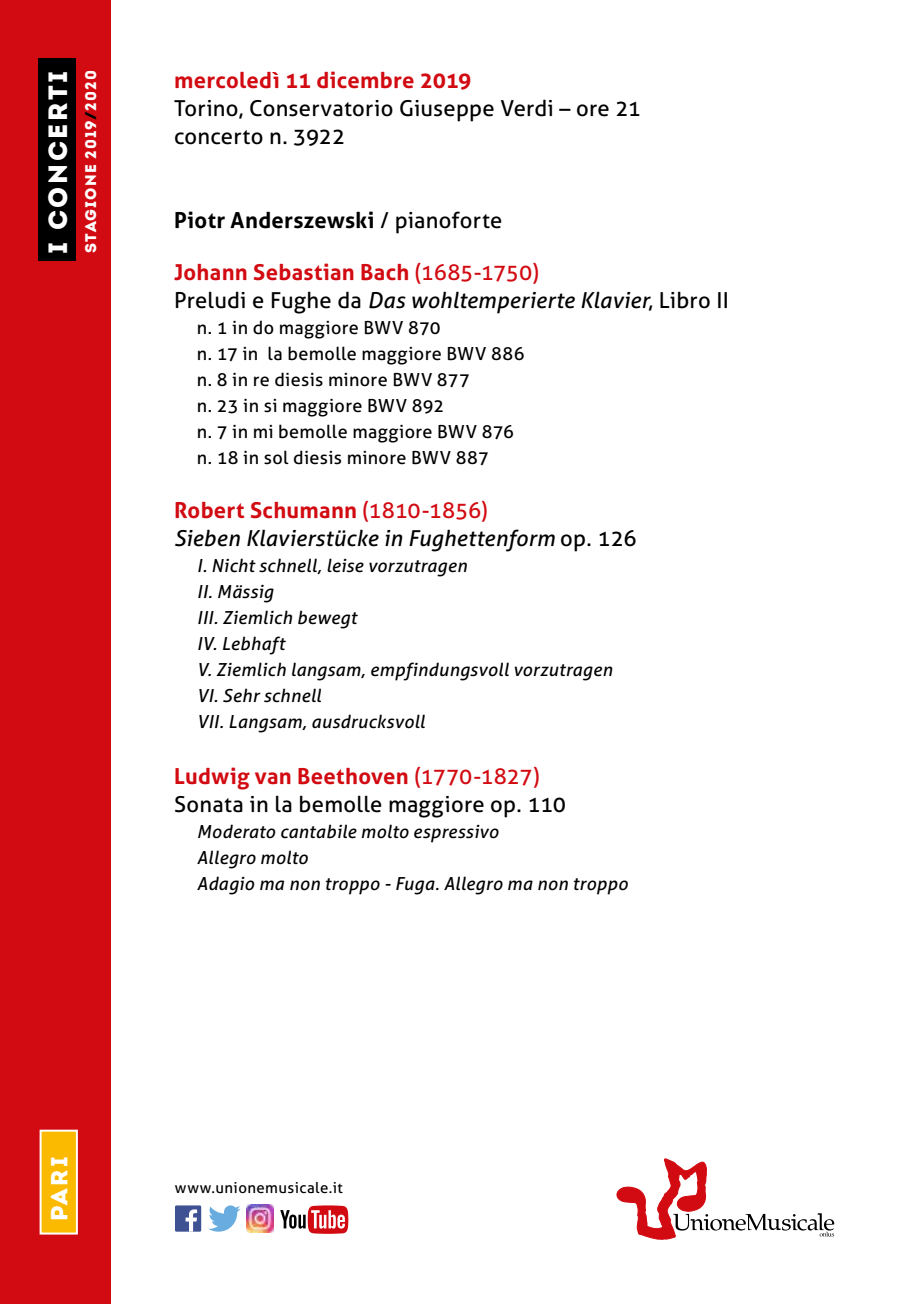
<style>
.page{position:relative;width:908px;height:1304px;background:#fff}
.page>*{position:absolute;margin:0;border:0;box-sizing:border-box;transform-origin:0 0}
.t1{font:900 26.4px "Intro";letter-spacing:.1em;color:#fff}
.t2{font:900 23.2px "Intro";color:#fff}
.t3{font:italic 22px/28px "Aller";letter-spacing:.01em;color:#000}
.t4{font:22px/28px "Aller";letter-spacing:.01em;color:#000}
.t5{font:700 22px "Aller";letter-spacing:.015em;color:#000}
.t6{font:700 22px "Aller";letter-spacing:.01em;color:#d20a11}
.t7{font:italic 18px/26px "Aller";letter-spacing:.015em;color:#000}
.t8{font:18px/26px "Aller";letter-spacing:.02em;color:#000}
.t9{font:900 15.4px "Intro";letter-spacing:.075em;color:#fff}
.t10{font:15px "Aller";letter-spacing:.025em;color:#000}
.s1{color:#000}
.s2{font-weight:400}
.s3{font-weight:700;font-style:normal;color:#d20a11}
.s4{font-style:normal;color:#d20a11}
.s5{font-style:normal}
.s6{font-weight:700;color:#d20a11}
.s7{color:#d20a11}
</style>
<div class="page">
<svg style="left:616px;top:1158px;width:217px;height:82px"></svg>
<img style="left:246px;top:1205px;width:28px;height:27px">
<svg style="left:208px;top:1205px;width:32px;height:27px"></svg>
<div style="left:175px;top:1205px;width:26px;height:27px;background:#3e5293"></div>
<svg style="left:185px;top:1209px;width:12px;height:23px"></svg>
<svg style="left:280px;top:1205px;width:68px;height:29px"></svg>
<div style="left:0;top:0;width:110px;height:1304px;background:#d20a11"></div>
<div style="left:38px;top:58px;width:38px;height:203px;background:#000"></div>
<div style="left:41px;top:1131px;width:36px;height:103px;background:#fbba00"></div>
<div style="left:40px;top:1130px;width:38px;height:105px;border:2px solid #fff"></div>
<h1 class="t1" style="left:41px;top:254px;width:185px;rotate:-90deg">I CONCERTI</h1>
<p class="t9" style="left:80px;top:253px;width:184px;rotate:-90deg">STAGIONE 2019<span class="s1">/</span>2020</p>
<p class="t6" style="left:174px;top:67px;width:299px">mercoledì 11 dicembre 2019</p>
<p class="t4" style="left:174px;top:94px;width:468px">Torino, Conservatorio Giuseppe Verdi – ore 21 concerto n. 3922</p>
<p class="t5" style="left:174px;top:207px;width:329px">Piotr Anderszewski <span class="s2">/ pianoforte</span></p>
<p class="t3" style="left:174px;top:258px;width:556px"><span class="s3">Johann Sebastian Bach</span> <span class="s4">(1685-1750)<br></span><span class="s5">Preludi e Fughe da</span> Das wohltemperierte Klavier<span class="s5">, Libro II</span></p>
<p class="t8" style="left:197px;top:315px;width:329px">n. 1 in do maggiore BWV 870<br>n. 17 in la bemolle maggiore BWV 886 n. 8 in re diesis minore BWV 877<br>n. 23 in si maggiore BWV 892<br>n. 7 in mi bemolle maggiore BWV 876 n. 18 in sol diesis minore BWV 887</p>
<p class="t3" style="left:174px;top:496px;width:464px"><span class="s3">Robert Schumann</span> <span class="s4">(1810-1856)<br></span>Sieben Klavierstücke in Fughettenform <span class="s5">op. 126</span></p>
<p class="t7" style="left:197px;top:553px;width:417px">I. Nicht schnell, leise vorzutragen<br>II. Mässig<br>III. Ziemlich bewegt<br>IV. Lebhaft<br>V. Ziemlich langsam, empfindungsvoll vorzutragen<br>VI. Sehr schnell<br>VII. Langsam, ausdrucksvoll</p>
<p class="t4" style="left:174px;top:762px;width:393px"><span class="s6">Ludwig van Beethoven</span> <span class="s7">(1770-1827)<br></span>Sonata in la bemolle maggiore op. 110</p>
<p class="t7" style="left:197px;top:819px;width:432px">Moderato cantabile molto espressivo<br>Allegro molto<br>Adagio ma non troppo - Fuga. Allegro ma non troppo</p>
<p class="t2" style="left:44px;top:1221px;width:66px;rotate:-90deg">PARI</p>
<p class="t10" style="left:175px;top:1179px;width:169px">www.unionemusicale.it</p>
</div>
